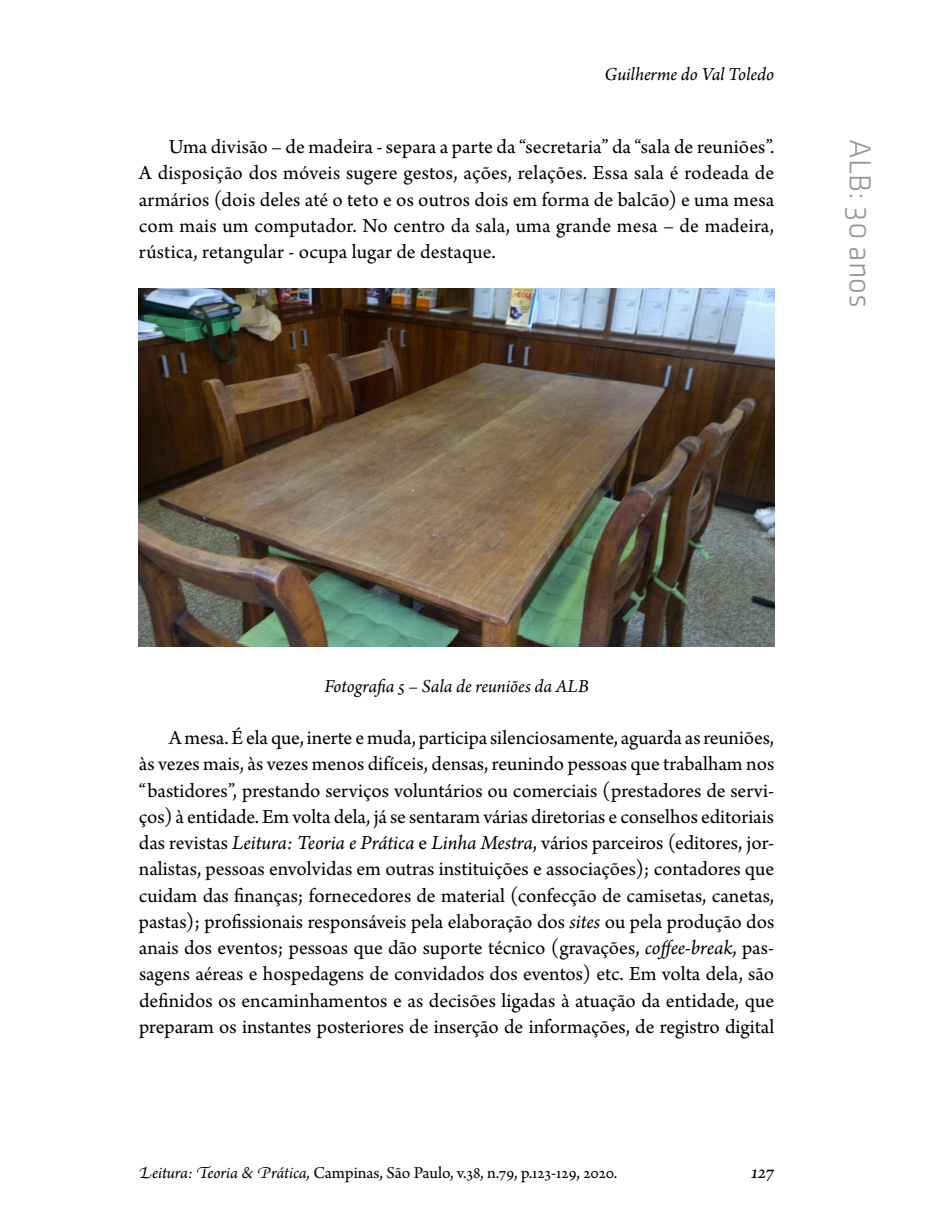
<style>
.page{position:relative;width:943px;height:1231px;background:#fff}
.page>*{position:absolute;margin:0;border:0;box-sizing:border-box;transform-origin:0 0}
.t1{font:300 31.5px "Klavika";color:#939598}
.t2{font:21px/26.2px "Arno Pro";letter-spacing:.005em;color:#000;text-align:justify}
.t3{font:italic 21px "Arno Pro";color:#000}
.t4{font:italic 19.25px "Arno Pro";letter-spacing:-.005em;color:#000}
.t5{font:17.5px "Arno Pro";letter-spacing:-.005em;color:#000}
.s1{font-style:italic}
</style>
<div class="page">
<img style="left:139px;top:289px;width:635px;height:357px">
<p class="t4" style="left:604px;top:63px;width:171px">Guilherme do Val Toledo</p>
<p class="t2" style="left:139px;top:135px;width:637px;text-indent:30px">Uma divisão – de madeira - separa a parte da “secretaria” da “sala de reuniões”.<br>A disposição dos móveis sugere gestos, ações, relações. Essa sala é rodeada de armários (dois deles até o teto e os outros dois em forma de balcão) e uma mesa com mais um computador. No centro da sala, uma grande mesa – de madeira, rústica, retangular - ocupa lugar de destaque.</p>
<h1 class="t1" style="left:877px;top:139px;width:170px;rotate:90deg">ALB: 30 anos</h1>
<p class="t4" style="left:324px;top:674px;width:266px">Fotografia 5 – Sala de reuniões da ALB</p>
<p class="t2" style="left:139px;top:725px;width:637px;text-indent:30px">A mesa. É ela que, inerte e muda, participa silenciosamente, aguarda as reuniões, às vezes mais, às vezes menos difíceis, densas, reunindo pessoas que trabalham nos “bastidores”, prestando serviços voluntários ou comerciais (prestadores de servi&shy;ços) à entidade. Em volta dela, já se sentaram várias diretorias e conselhos editoriais das revistas <span class="s1">Leitura: Teoria e Prática</span> e <span class="s1">Linha Mestra</span>, vários parceiros (editores, jor&shy;nalistas, pessoas envolvidas em outras instituições e associações); contadores que cuidam das finanças; fornecedores de material (confecção de camisetas, canetas, pastas); profissionais responsáveis pela elaboração dos <span class="s1">sites</span> ou pela produção dos anais dos eventos; pessoas que dão suporte técnico (gravações, <span class="s1">coffee-break</span>, pas&shy;sagens aéreas e hospedagens de convidados dos eventos) etc. Em volta dela, são definidos os encaminhamentos e as decisões ligadas à atuação da entidade, que preparam os instantes posteriores de inserção de informações, de registro digital</p>
<p class="t5" style="left:139px;top:1163px;width:480px"><span class="s1">Leitura: Teoria &amp; Prática,</span> Campinas, São Paulo, v.38, n.79, p.123-129, 2020.</p>
<p class="t3" style="left:751px;top:1159px;width:24px">127</p>
</div>
